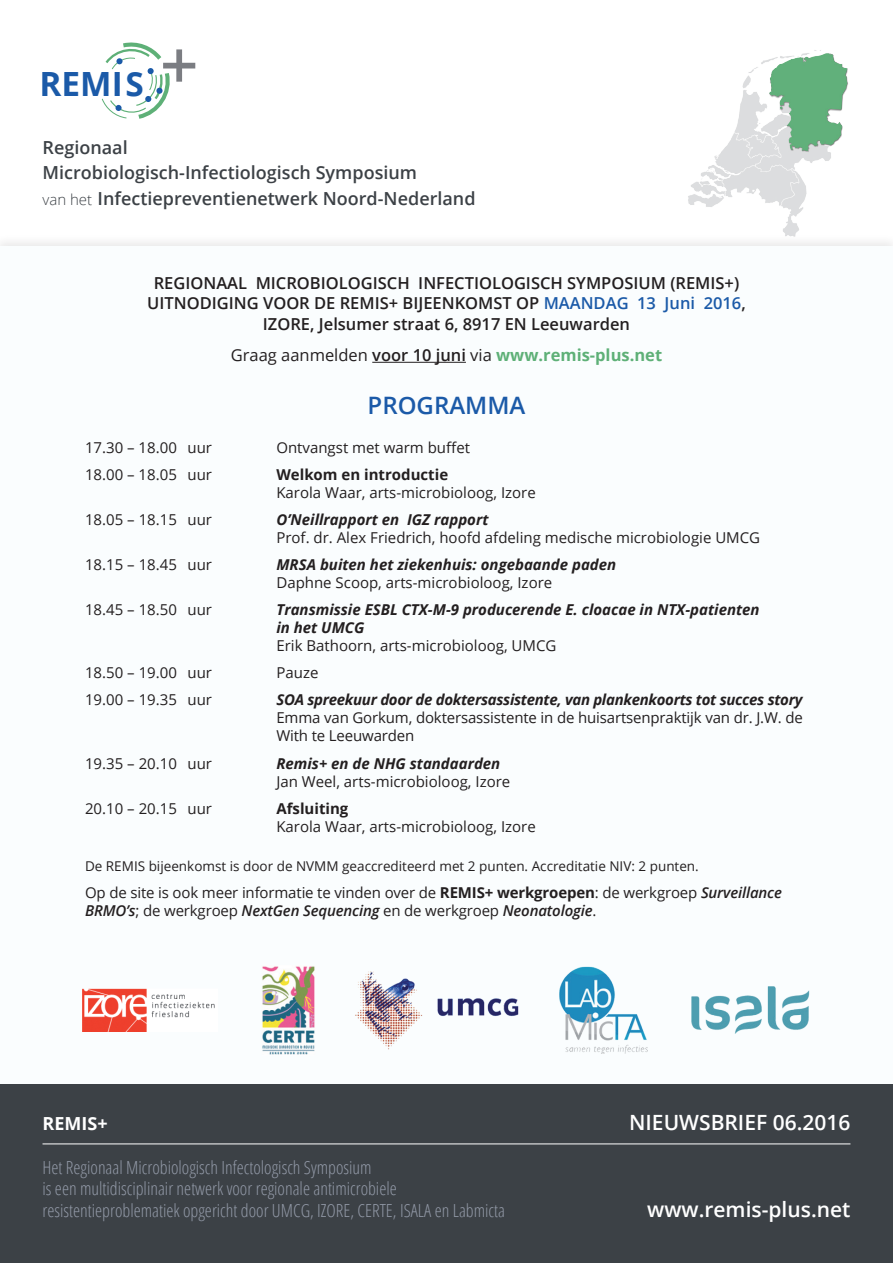
<style>
.page{position:relative;width:893px;height:1263px;background:#fff}
.page>*{position:absolute;margin:0;border:0;box-sizing:border-box;transform-origin:0 0}
.t1{font:700 33.3px "Open Sans";color:#1b5aa8}
.t2{font:600 24px "Open Sans";color:#1b5aa8}
.t3{font:600 21px "Open Sans";color:#fff}
.t4{font:300 condensed 18px/21.6px "Open Sans";color:#939aa8}
.t5{font:600 18px/25.2px "Open Sans";color:#3c4146}
.t6{font:700 18px "Open Sans";color:#fff}
.t7{font:600 16.5px/19.8px "Open Sans";color:#231f20;text-align:center}
.t8{font:15px/18px "Open Sans";color:#231f20}
.t9{font:italic 700 15px/18px "Open Sans";color:#231f20}
.t10{font:italic 700 15px "Open Sans";letter-spacing:-.02em;color:#231f20}
.t11{font:700 15px "Open Sans";color:#231f20}
.t12{font:13.5px "Open Sans";color:#231f20}
.s1{font-weight:300;font-size:15px}
.s2{color:#1b5aa8}
.s3{font-weight:400}
.s4{font-weight:700;color:#5eb077}
.s5{font-weight:700}
.s6{font-weight:600;font-style:italic}
</style>
<div class="page">
<div style="left:0;top:233px;width:893px;height:65px;background:#f9f9f9"></div>
<div style="left:0;top:247px;width:893px;height:850px;background:#fafdfe"></div>
<div style="left:0;top:1084px;width:893px;height:179px;background:#3c4146"></div>
<img style="left:262px;top:966px;width:53px;height:89px">
<img style="left:691px;top:986px;width:119px;height:48px">
<img style="left:83px;top:988px;width:132px;height:43px">
<img style="left:559px;top:966px;width:88px;height:88px">
<img style="left:355px;top:971px;width:163px;height:79px">
<svg style="left:101px;top:42px;width:94px;height:77px"></svg>
<img style="left:688px;top:50px;width:160px;height:187px">
<hr style="left:43px;top:1144px;width:807px;height:1px;background:#fff">
<hr style="left:372px;top:362px;width:94px;height:1px;background:#231f20">
<h1 class="t1" style="left:40px;top:61px;width:106px">REMIS</h1>
<p class="t5" style="left:43px;top:135px;width:435px">Regionaal<br>Microbiologisch-Infectiologisch Symposium<br><span class="s1">van het</span> Infectiepreventienetwerk Noord-Nederland</p>
<p class="t7" style="left:147px;top:273px;width:600px">REGIONAAL MICROBIOLOGISCH INFECTIOLOGISCH SYMPOSIU M (REMIS+)<br>UITNODIGING VOOR DE REMIS+ BIJEENKOMST OP <span class="s2">MAANDAG 13 Juni 2016</span>,</p>
<p class="t7" style="left:231px;top:309px;width:433px;line-height:30.6px">IZORE, Jelsumer straat 6, 8917 EN Leeuwarden<br><span class="s3">Graag aanmelden</span> voor 10 juni <span class="s3">via</span> <span class="s4">www.remis-plus.net</span></p>
<h2 class="t2" style="left:368px;top:389px;width:34px">Programma</h2>
<p class="t8" style="left:85px;top:439px;width:128px">17.30 – 18.00 uur</p>
<p class="t8" style="left:276px;top:439px;width:195px">Ontvangst met warm buffet</p>
<p class="t8" style="left:85px;top:466px;width:128px">18.00 – 18.05 uur</p>
<p class="t11" style="left:276px;top:464px;width:173px">Welkom en introductie</p>
<p class="t8" style="left:276px;top:484px;width:261px">Karola Waar, arts-microbioloog, Izore</p>
<p class="t8" style="left:85px;top:511px;width:128px">18.05 – 18.15 uur</p>
<p class="t9" style="left:276px;top:511px;width:214px">O’Neillrapport en IGZ rapport</p>
<p class="t8" style="left:276px;top:529px;width:485px">Prof. dr. Alex Friedrich, hoofd afdeling medische microbiologie UMCG</p>
<p class="t8" style="left:85px;top:556px;width:128px">18.15 – 18.45 uur</p>
<p class="t9" style="left:276px;top:556px;width:341px">MRSA buiten het ziekenhuis: ongebaande paden</p>
<p class="t8" style="left:276px;top:574px;width:277px">Daphne Scoop, arts-microbioloog, Izore</p>
<p class="t8" style="left:85px;top:601px;width:128px">18.45 – 18.50 uur</p>
<p class="t9" style="left:276px;top:601px;width:485px">Transmissie ESBL CTX-M-9 producerende E. cloacae in NTX-patienten in het UMCG</p>
<p class="t8" style="left:276px;top:637px;width:282px">Erik Bathoorn, arts-microbioloog, UMCG</p>
<p class="t8" style="left:85px;top:664px;width:128px">18.50 – 19.00 uur</p>
<p class="t8" style="left:276px;top:664px;width:44px">Pauze</p>
<p class="t8" style="left:85px;top:691px;width:128px">19.00 – 19.35 uur</p>
<p class="t10" style="left:276px;top:689px;width:528px">SOA spreekuur door de doktersassistente, van plankenkoorts tot succes story</p>
<p class="t8" style="left:276px;top:709px;width:528px">Emma van Gorkum, doktersassistente in de huisartsenpraktijk van dr. J.W. de<br>With te Leeuwarden</p>
<p class="t8" style="left:85px;top:754px;width:128px">19.35 – 20.10 uur</p>
<p class="t9" style="left:276px;top:754px;width:225px">Remis+ en de NHG standaarden</p>
<p class="t8" style="left:276px;top:772px;width:235px">Jan Weel, arts-microbioloog, Izore</p>
<p class="t8" style="left:85px;top:799px;width:128px">20.10 – 20.15 uur</p>
<p class="t11" style="left:276px;top:797px;width:74px">Afsluiting</p>
<p class="t8" style="left:276px;top:817px;width:261px">Karola Waar, arts-microbioloog, Izore</p>
<p class="t12" style="left:85px;top:856px;width:615px">De REMIS bijeenkomst is door de NVMM geaccrediteerd met 2 punten. Accreditatie NIV: 2 punten.</p>
<p class="t8" style="left:85px;top:883px;width:698px">Op de site is ook meer informatie te vinden over de <span class="s5">REMIS+ werkgroepen</span>: de werkgroep <span class="s6">Surveillance<br>BRMO’s</span>; de werkgroep <span class="s6">NextGen Sequencing</span> en de werkgroep <span class="s6">Neonatologie</span>.</p>
<p class="t6" style="left:43px;top:1111px;width:67px">REMIS+</p>
<p class="t4" style="left:43px;top:1156px;width:464px">Het Regionaal Microbiologisch Infectologisch Symposium<br>is een multidisciplinair netwerk voor regionale antimicrobiele resistentieproblematiek opgericht door UMCG, IZORE, CERTE, ISALA en Labmicta</p>
<h3 class="t3" style="left:629px;top:1108px;width:223px">ni euwsbri ef 06.2016</h3>
<h3 class="t3" style="left:647px;top:1194px;width:205px">www.remis-plus.net</h3>
</div>
